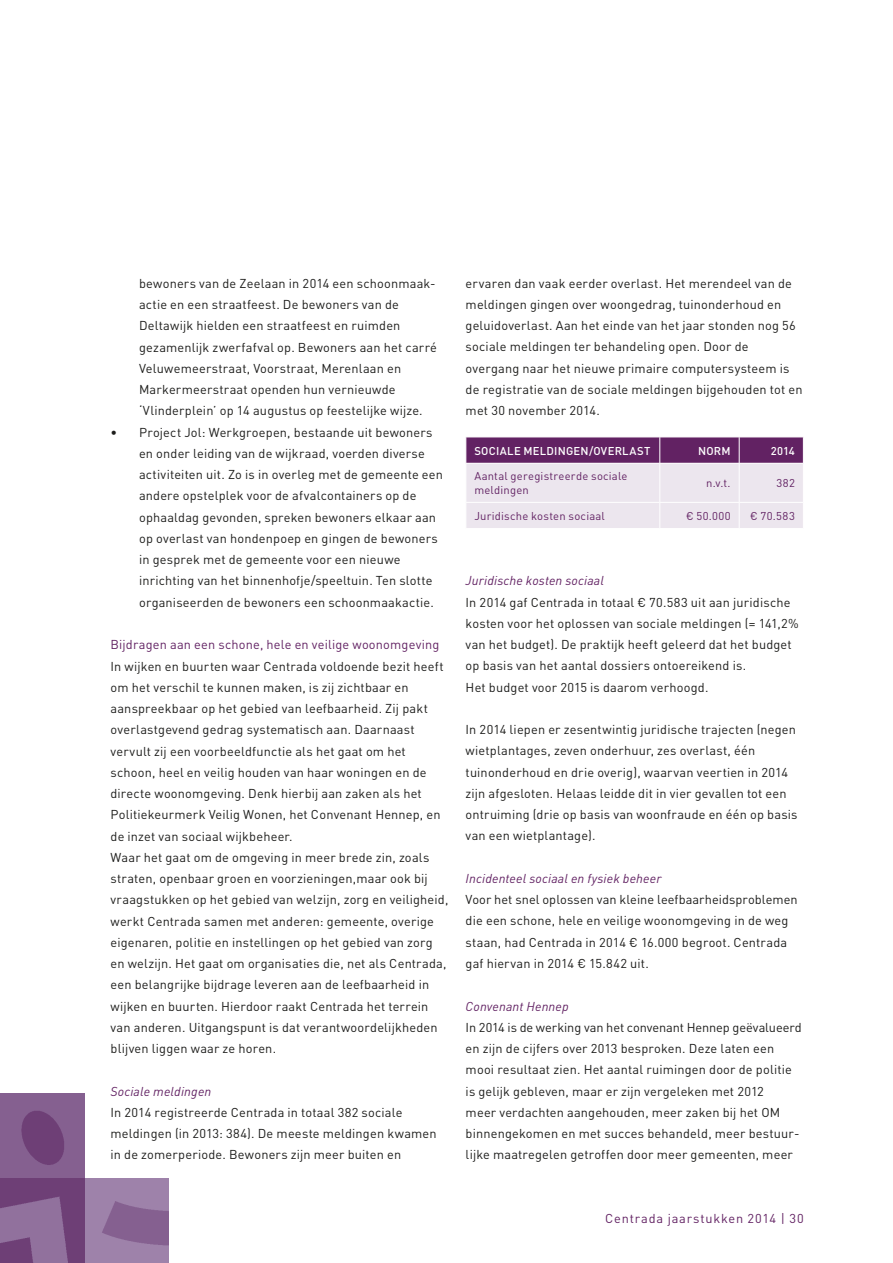
<style>
.page{position:relative;width:893px;height:1263px;background:#fff}
.page>*{position:absolute;margin:0;border:0;box-sizing:border-box;transform-origin:0 0}
.t1{font:12.75px/21.3px "DIN Pro";letter-spacing:.015em;color:#1d1d1b}
.t2{font:italic 12.75px "DIN";letter-spacing:.01em;color:#622263}
.t3{font:12.75px "DIN";letter-spacing:.015em;color:#622263}
.t4{font:12.75px "DIN";letter-spacing:.06em;color:#622263}
.t5{font:11.25px/13.5px "DIN Pro";letter-spacing:.02em;color:#622263}
.t6{font:500 11.25px "DIN";letter-spacing:.02em;color:#fff}
</style>
<div class="page">
<img style="left:85px;top:1178px;width:84px;height:85px">
<img style="left:0;top:1093px;width:88px;height:88px">
<img style="left:0;top:1181px;width:85px;height:82px">
<svg style="left:466px;top:437px;width:338px;height:91px;background:#c6b0c8"></svg>
<p class="t1" style="left:139px;top:272px;width:299px">bewoners van de Zeelaan in 2014 een schoonmaak&shy;actie en een straatfeest. De bewoners van de Deltawijk hielden een straatfeest en ruimden gezamenlijk zwerfafval op. Bewoners aan het carré Veluwemeerstraat, Voorstraat, Merenlaan en Markermeerstraat openden hun vernieuwde ‘Vlinderplein’ op 14 augustus op feestelijke wijze.</p>
<p class="t1" style="left:139px;top:421px;width:305px;text-indent:-28px">• Project Jol: Werkgroepen, bestaande uit bewoners en onder leiding van de wijkraad, voerden diverse activiteiten uit. Zo is in overleg met de gemeente een andere opstelplek voor de afvalcontainers op de ophaaldag gevonden, spreken bewoners elkaar aan op overlast van hondenpoep en gingen de bewoners in gesprek met de gemeente voor een nieuwe inrichting van het binnenhofje/speeltuin. Ten slotte organiseerden de bewoners een schoonmaakactie.</p>
<p class="t3" style="left:111px;top:637px;width:330px">Bijdragen aan een schone, hele en veilige woonomgeving</p>
<p class="t1" style="left:111px;top:655px;width:339px">In wijken en buurten waar Centrada voldoende bezit heeft om het verschil te kunnen maken, is zij zichtbaar en aanspreekbaar op het gebied van leefbaarheid. Zij pakt overlastgevend gedrag systematisch aan. Daarnaast vervult zij een voorbeeldfunctie als het gaat om het schoon, heel en veilig houden van haar woningen en de directe woonomgeving. Denk hierbij aan zaken als het Politiekeurmerk Veilig Wonen, het Convenant Hennep, en de inzet van sociaal wijkbeheer.<br>Waar het gaat om de omgeving in meer brede zin, zoals straten, openbaar groen en voorzieningen,maar ook bij vraagstukken op het gebied van welzijn, zorg en veiligheid, werkt Centrada samen met anderen: gemeente, overige eigenaren, politie en instellingen op het gebied van zorg en welzijn. Het gaat om organisaties die, net als Centrada, een belangrijke bijdrage leveren aan de leefbaarheid in wijken en buurten. Hierdoor raakt Centrada het terrein van anderen. Uitgangspunt is dat verantwoordelijkheden blijven liggen waar ze horen.</p>
<p class="t2" style="left:111px;top:1083px;width:102px">Sociale meldingen</p>
<p class="t1" style="left:111px;top:1101px;width:328px">In 2014 registreerde Centrada in totaal 382 sociale meldingen (in 2013: 384). De meeste meldingen kwamen in de zomerperiode. Bewoners zijn meer buiten en</p>
<p class="t1" style="left:466px;top:272px;width:338px">ervaren dan vaak eerder overlast. Het merendeel van de meldingen gingen over woongedrag, tuinonderhoud en geluidoverlast. Aan het einde van het jaar stonden nog 56 sociale meldingen ter behandeling open. Door de overgang naar het nieuwe primaire computersysteem is de registratie van de sociale meldingen bijgehouden tot en met 30 november 2014.</p>
<p class="t6" style="left:474px;top:443px;width:178px">SOCIALE MELDINGEN/OVERLAST</p>
<p class="t6" style="left:698px;top:443px;width:34px">NORM</p>
<p class="t6" style="left:771px;top:443px;width:26px">2014</p>
<p class="t5" style="left:474px;top:469px;width:155px">Aantal geregistreerde sociale meldingen</p>
<p class="t5" style="left:706px;top:476px;width:26px">n.v.t.</p>
<p class="t5" style="left:776px;top:476px;width:20px">382</p>
<p class="t5" style="left:474px;top:508px;width:132px">Juridische kosten sociaal</p>
<p class="t5" style="left:686px;top:508px;width:46px">€ 50.000</p>
<p class="t5" style="left:750px;top:508px;width:46px">€ 70.583</p>
<p class="t2" style="left:466px;top:573px;width:140px">Juridische kosten sociaal</p>
<p class="t1" style="left:466px;top:591px;width:335px">In 2014 gaf Centrada in totaal € 70.583 uit aan juridische kosten voor het oplossen van sociale meldingen (= 141,2% van het budget). De praktijk heeft geleerd dat het budget op basis van het aantal dossiers ontoereikend is.<br>Het budget voor 2015 is daarom verhoogd.</p>
<p class="t1" style="left:466px;top:718px;width:333px">In 2014 liepen er zesentwintig juridische trajecten (negen wietplantages, zeven onderhuur, zes overlast, één tuinonderhoud en drie overig), waarvan veertien in 2014 zijn afgesloten. Helaas leidde dit in vier gevallen tot een ontruiming (drie op basis van woonfraude en één op basis van een wietplantage).</p>
<p class="t2" style="left:466px;top:870px;width:197px">Incidenteel sociaal en fysiek beheer</p>
<p class="t1" style="left:466px;top:888px;width:334px">Voor het snel oplossen van kleine leefbaarheidsproblemen die een schone, hele en veilige woonomgeving in de weg staan, had Centrada in 2014 € 16.000 begroot. Centrada gaf hiervan in 2014 € 15.842 uit.</p>
<p class="t2" style="left:466px;top:998px;width:105px">Convenant Hennep</p>
<p class="t1" style="left:466px;top:1016px;width:338px">In 2014 is de werking van het convenant Hennep geëvalueerd en zijn de cijfers over 2013 besproken. Deze laten een mooi resultaat zien. Het aantal ruimingen door de politie is gelijk gebleven, maar er zijn vergeleken met 2012<br>meer verdachten aangehouden, meer zaken bij het OM binnengekomen en met succes behandeld, meer bestuur&shy;lijke maatregelen getroffen door meer gemeenten, meer</p>
<p class="t4" style="left:605px;top:1211px;width:200px">Centrada jaarstukken 2014 | 30</p>
</div>
